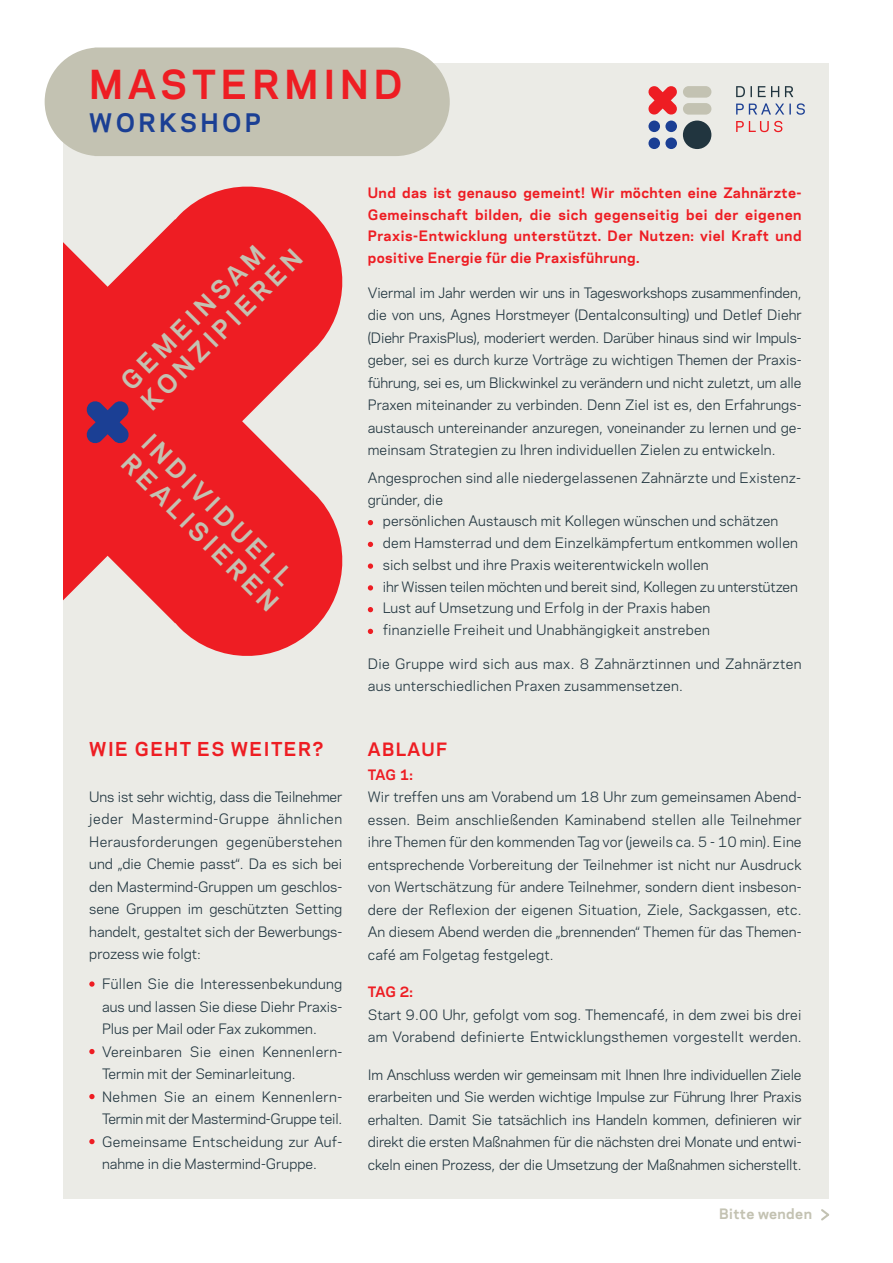
<style>
.page{position:relative;width:893px;height:1263px;background:#fff}
.page>*{position:absolute;margin:0;border:0;box-sizing:border-box;transform-origin:0 0}
.t1{font:700 37.5px "Galaxie Polaris";letter-spacing:.13em;color:#ee1d23}
.t2{font:700 24px/28.8px "Galaxie Polaris";color:#c3c2b2}
.t3{font:700 24px "Galaxie Polaris";letter-spacing:.14em;color:#1b3f94}
.t4{font:700 18px "Galaxie Polaris";letter-spacing:.08em;color:#ee1d23}
.t5{font:700 17.25px "Galaxie Polaris";letter-spacing:.08em;color:#ee1d23}
.t6{font:13.5px/22.5px "Galaxie Polaris";letter-spacing:.01em;color:#21353f;text-align:justify}
.t7{font:700 13.5px/21.8px "Galaxie Polaris";letter-spacing:.03em;color:#ee1d23;text-align:justify}
.t8{font:13.5px "Galaxie Polaris";letter-spacing:-.01em;color:#21353f}
.t9{font:700 13.5px "Galaxie Polaris";letter-spacing:.03em;color:#c3c2b2}
</style>
<div class="page">
<div style="left:64px;top:64px;width:765px;height:1135px;background:#ebebe6"></div>
<svg style="left:64px;top:186px;width:279px;height:470px;fill:#ee1d23"></svg>
<svg style="left:86px;top:400px;width:43px;height:44px;background:#563574"></svg>
<svg style="left:89px;top:981px;width:6px;height:6px"></svg>
<svg style="left:89px;top:1049px;width:6px;height:5px"></svg>
<svg style="left:89px;top:1094px;width:6px;height:5px"></svg>
<svg style="left:89px;top:1139px;width:6px;height:5px"></svg>
<svg style="left:368px;top:520px;width:5px;height:5px"></svg>
<svg style="left:368px;top:542px;width:5px;height:5px"></svg>
<svg style="left:368px;top:563px;width:5px;height:6px"></svg>
<svg style="left:368px;top:585px;width:5px;height:5px"></svg>
<svg style="left:368px;top:607px;width:5px;height:5px"></svg>
<svg style="left:368px;top:629px;width:5px;height:5px"></svg>
<div style="left:683px;top:121px;width:28px;height:28px;background:#21353f;border-radius:50%"></div>
<div style="left:648px;top:121px;width:12px;height:11px;background:#1b3f94;border-radius:50%"></div>
<div style="left:665px;top:121px;width:12px;height:11px;background:#1b3f94;border-radius:50%"></div>
<div style="left:648px;top:138px;width:12px;height:11px;background:#1b3f94;border-radius:50%"></div>
<div style="left:665px;top:138px;width:12px;height:11px;background:#1b3f94;border-radius:50%"></div>
<svg style="left:683px;top:86px;width:28px;height:29px"></svg>
<svg style="left:648px;top:86px;width:29px;height:29px"></svg>
<svg style="left:736px;top:121px;width:46px;height:11px"></svg>
<svg style="left:736px;top:103px;width:69px;height:12px"></svg>
<svg style="left:736px;top:86px;width:57px;height:11px"></svg>
<div style="left:45px;top:47px;width:405px;height:109px;background:#c3c2b2"></div>
<svg style="left:821px;top:1209px;width:9px;height:12px"></svg>
<h1 class="t1" style="left:89px;top:56px;width:315px">MASTERMIND</h1>
<h2 class="t3" style="left:89px;top:105px;width:173px">WORKSHOP</h2>
<h2 class="t2" style="left:114px;top:374px;width:217px;rotate:-45deg">GEMEINSAM<br>KONZIPIEREN</h2>
<h2 class="t2" style="left:157px;top:427px;width:211px;rotate:45deg">INDIVIDUELL<br>REALISIEREN</h2>
<h3 class="t4" style="left:89px;top:735px;width:236px">WIE GEHT ES WEITER?</h3>
<p class="t6" style="left:89px;top:784px;width:255px">Uns ist sehr wichtig, dass die Teilnehmer jeder Mastermind-Gruppe ähnlichen Herausforderungen gegenüberstehen und „die Chemie passt“. Da es sich bei den Mastermind-Gruppen um geschlos&shy;sene Gruppen im geschützten Setting handelt, gestaltet sich der Bewerbungs&shy;prozess wie folgt:</p>
<p class="t6" style="left:102px;top:972px;width:242px;text-align:left">Füllen Sie die Interessenbekundung aus und lassen Sie diese Diehr Praxis-Plus per Mail oder Fax zukommen.<br>Vereinbaren Sie einen Kennenlern-Termin mit der Seminarleitung.<br>Nehmen Sie an einem Kennenlern-Termin mit der Mastermind-Gruppe teil.<br>Gemeinsame Entscheidung zur Auf&shy;nahme in die Mastermind-Gruppe.</p>
<p class="t7" style="left:368px;top:181px;width:435px">Und das ist genauso gemeint! Wir möchten eine Zahnärzte-Gemeinschaft bilden, die sich gegenseitig bei der eigenen Praxis-Entwicklung unterstützt. Der Nutzen: viel Kraft und positive Energie für die Praxisführung.</p>
<p class="t6" style="left:368px;top:280px;width:435px">Viermal im Jahr werden wir uns in Tagesworkshops zusammenfinden, die von uns, Agnes Horstmeyer (Dentalconsulting) und Detlef Diehr (Diehr PraxisPlus), moderiert werden. Darüber hinaus sind wir Impuls&shy;geber, sei es durch kurze Vorträge zu wichtigen Themen der Praxis&shy;führung, sei es, um Blickwinkel zu verändern und nicht zuletzt, um alle Praxen miteinander zu verbinden. Denn Ziel ist es, den Erfahrungs&shy;austausch untereinander anzuregen, voneinander zu lernen und ge&shy;meinsam Strategien zu Ihren individuellen Zielen zu entwickeln.</p>
<p class="t6" style="left:368px;top:466px;width:435px">Angesprochen sind alle niedergelassenen Zahnärzte und Existenz-</p>
<p class="t6" style="left:368px;top:487px;width:77px">gründer, die</p>
<p class="t6" style="left:383px;top:509px;width:397px">persönlichen Austausch mit Kollegen wünschen und schätzen</p>
<p class="t6" style="left:383px;top:531px;width:417px">dem Hamsterrad und dem Einzelkämpfertum entkommen wollen</p>
<p class="t6" style="left:383px;top:553px;width:327px">sich selbst und ihre Praxis weiterentwickeln wollen</p>
<p class="t8" style="left:383px;top:576px;width:417px">ihr Wissen teilen möchten und bereit sind, Kollegen zu unterstützen</p>
<p class="t6" style="left:383px;top:596px;width:329px">Lust auf Umsetzung und Erfolg in der Praxis haben</p>
<p class="t6" style="left:383px;top:618px;width:329px">finanzielle Freiheit und Unabhängigkeit anstreben</p>
<p class="t6" style="left:368px;top:652px;width:435px;line-height:21.8px">Die Gruppe wird sich aus max. 8 Zahnärztinnen und Zahnärzten aus unterschiedlichen Praxen zusammensetzen.</p>
<p class="t5" style="left:368px;top:736px;width:81px">ABLAUF</p>
<p class="t7" style="left:368px;top:763px;width:47px">TAG 1:</p>
<p class="t6" style="left:368px;top:785px;width:435px">Wir treffen uns am Vorabend um 18 Uhr zum gemeinsamen Abend&shy;essen. Beim anschließenden Kaminabend stellen alle Teilnehmer ihre Themen für den kommenden Tag vor (jeweils ca. 5 - 10 min). Eine entsprechende Vorbereitung der Teilnehmer ist nicht nur Ausdruck von Wertschätzung für andere Teilnehmer, sondern dient insbeson&shy;dere der Reflexion der eigenen Situation, Ziele, Sackgassen, etc.<br>An diesem Abend werden die „brennenden“ Themen für das Themen&shy;café am Folgetag festgelegt.</p>
<p class="t7" style="left:368px;top:980px;width:47px">TAG 2:</p>
<p class="t6" style="left:368px;top:1002px;width:435px">Start 9.00 Uhr, gefolgt vom sog. Themencafé, in dem zwei bis drei am Vorabend definierte Entwicklungsthemen vorgestellt werden.</p>
<p class="t6" style="left:368px;top:1062px;width:435px">Im Anschluss werden wir gemeinsam mit Ihnen Ihre individuellen Ziele erarbeiten und Sie werden wichtige Impulse zur Führung Ihrer Praxis erhalten. Damit Sie tatsächlich ins Handeln kommen, definieren wir direkt die ersten Maßnahmen für die nächsten drei Monate und entwi&shy;ckeln einen Prozess, der die Umsetzung der Maßnahmen sicherstellt.</p>
<p class="t9" style="left:719px;top:1204px;width:94px">Bitte wenden</p>
</div>
